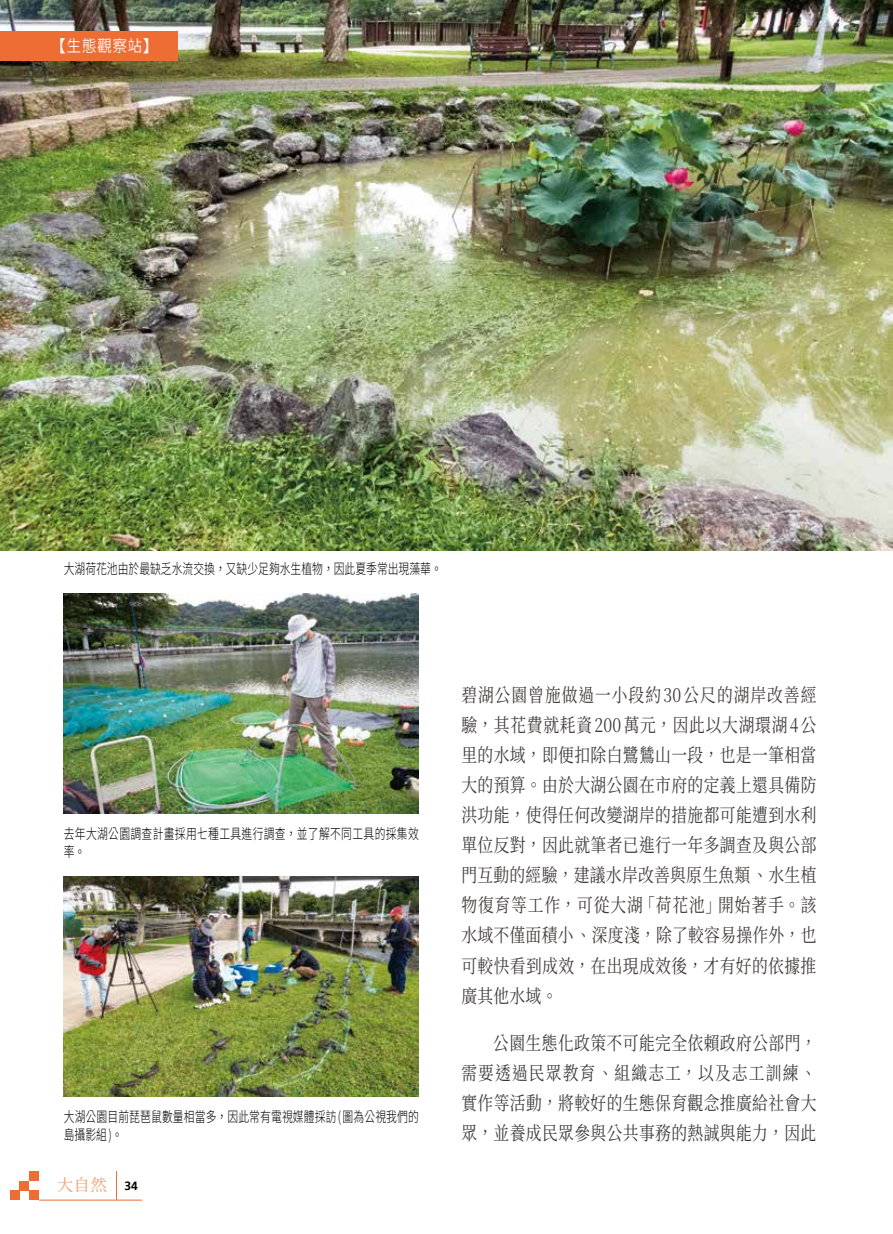
<style>
.page{position:relative;width:893px;height:1234px;background:#fff}
.page>*{position:absolute;margin:0;border:0;box-sizing:border-box;transform-origin:0 0}
.t1{font:18.9px/30px "Source Han Serif TC";letter-spacing:.025em;color:#3e3a39;text-align:justify;scale:.83 1}
.t2{font:condensed 16.5px "Glow Sans TC";letter-spacing:.025em;color:#fff}
.t3{font:16.5px "Gen Yo Min TW R";color:#f39c6b}
.t4{font:300 14.4px/18px "Source Han Sans TW";letter-spacing:.01em;color:#000;scale:.75 1}
.t5{font:300 14.4px/18px "Source Han Sans TW";letter-spacing:.03em;color:#000;scale:.75 1}
.s1{font-family:"Frutiger LT Com";font-weight:700;font-size:12px;color:#000}
</style>
<div class="page">
<hr style="left:39px;top:1199px;width:103px;height:1px;background:#ed6d34">
<div style="left:10px;top:1190px;width:10px;height:9px;background:#ed6d34"></div>
<div style="left:29px;top:1190px;width:10px;height:9px;background:#ed6d34"></div>
<div style="left:29px;top:1170px;width:10px;height:10px;background:#ed6d34"></div>
<div style="left:20px;top:1180px;width:9px;height:10px;background:#ed6d34"></div>
<svg style="left:116px;top:1171px;width:1px;height:28px"></svg>
<img style="left:0;top:0;width:893px;height:550px">
<div style="left:0;top:31px;width:178px;height:30px;background:#ed6d34"></div>
<img style="left:64px;top:876px;width:355px;height:220px">
<img style="left:64px;top:593px;width:355px;height:220px">
<p class="t2" style="left:51px;top:35px;width:108px">【生態觀察站】</p>
<p class="t4" style="left:64px;top:560px;width:506px">大湖荷花池由於最缺乏水流交換，又缺少足夠水生植物，因此夏季常出現藻華。</p>
<p class="t5" style="left:64px;top:824px;width:475px">去年大湖公園調查計畫採用七種工具進行調查，並了解不同工具的採集效率。</p>
<p class="t4" style="left:64px;top:1107px;width:475px">大湖公園目前琵琶鼠數量相當多，因此常有電視媒體採訪 (圖為公視我們的島攝影組 )。</p>
<p class="t3" style="left:57px;top:1175px;width:83px">大自然 <span class="s1">34</span></p>
<p class="t1" style="left:461px;top:680px;width:429px">碧湖公園曾施做過一小段約30公尺的湖岸改善經驗，其花費就耗資200萬元，因此以大湖環湖4公里的水域，即便扣除白鷺鷥山一段，也是一筆相當大的預算。由於大湖公園在市府的定義上還具備防洪功能，使得任何改變湖岸的措施都可能遭到水利單位反對，因此就筆者已進行一年多調查及與公部門互動的經驗，建議水岸改善與原生魚類、水生植物復育等工作，可從大湖「荷花池」開始著手。該水域不僅面積小、深度淺，除了較容易操作外，也可較快看到成效，在出現成效後，才有好的依據推廣其他水域。</p>
<p class="t1" style="left:461px;top:1027px;width:429px;text-indent:32px">公園生態化政策不可能完全依賴政府公部門，需要透過民眾教育、組織志工，以及志工訓練、實作等活動，將較好的生態保育觀念推廣給社會大眾，並養成民眾參與公共事務的熱誠與能力，因此</p>
</div>
